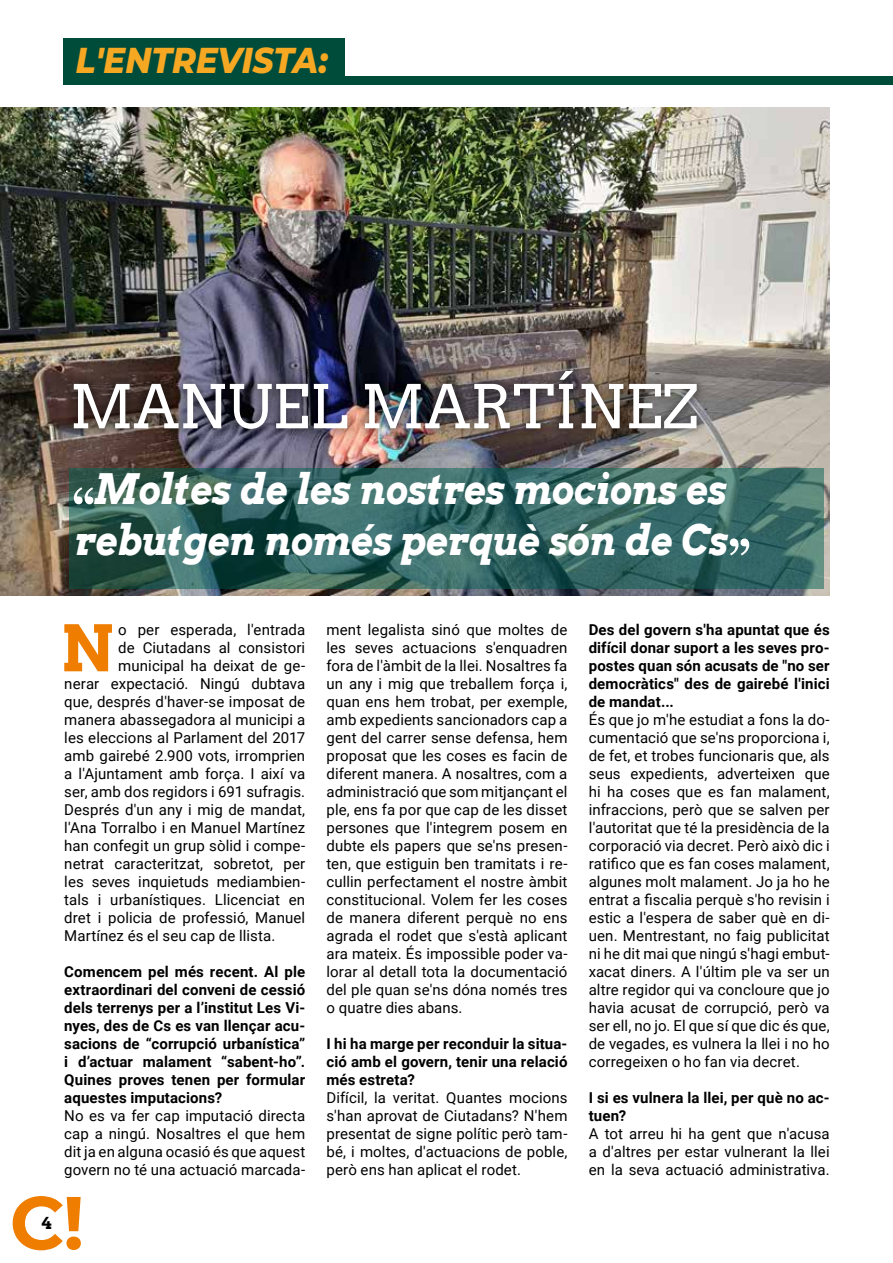
<style>
.page{position:relative;width:893px;height:1263px;background:#fff}
.page>*{position:absolute;margin:0;border:0;box-sizing:border-box;transform-origin:0 0}
.t1{font:700 63.6px "Arvo";color:#ef7d00}
.t2{font:60px "Arvo";color:#fff}
.t3{font:italic 700 42px/50.4px "Arvo";color:#fff;text-align:center;scale:.9 1}
.t4{font:italic 800 36px "Montserrat";color:#f7a823;scale:.9 1}
.t5{font:700 16.5px "Arvo";color:#000}
.t6{font:15px/18px "Roboto";letter-spacing:.005em;color:#000;text-align:justify}
.t7{font:700 15px/18px "Roboto";letter-spacing:.01em;color:#000;text-align:justify}
</style>
<div class="page">
<svg style="left:13px;top:1196px;width:68px;height:54px"></svg>
<img style="left:0;top:107px;width:830px;height:488px">
<div style="left:63px;top:358px;width:645px;height:82px;background:#000;opacity:.8"></div>
<svg style="left:70px;top:468px;width:754px;height:120px;background:#35645f"></svg>
<svg style="left:74px;top:487px;width:19px;height:17px"></svg>
<div style="left:63px;top:77px;width:830px;height:8px;background:#004c3b"></div>
<div style="left:63px;top:38px;width:282px;height:47px;background:#004c3b"></div>
<svg style="left:730px;top:538px;width:19px;height:17px"></svg>
<h3 class="t4" style="left:76px;top:34px;width:281px">L'ENTREVISTA:</h3>
<h2 class="t2" style="left:70px;top:371px;width:630px">MANUEL MARTÍNEZ</h2>
<h3 class="t3" style="left:74px;top:464px;width:727px">Moltes de les nostres mocions es rebutgen només perquè són de Cs</h3>
<h1 class="t1" style="left:61px;top:608px;width:54px">N</h1>
<p class="t6" style="left:118px;top:620px;width:188px">o per esperada, l'entrada</p>
<p class="t6" style="left:118px;top:638px;width:188px">de Ciutadans al consistori</p>
<p class="t6" style="left:118px;top:656px;width:188px">municipal ha deixat de ge-</p>
<p class="t6" style="left:64px;top:674px;width:242px">nerar expectació. Ningú dubtava</p>
<p class="t6" style="left:64px;top:692px;width:242px">que, després d'haver-se imposat de</p>
<p class="t6" style="left:64px;top:710px;width:242px">manera abassegadora al municipi a</p>
<p class="t6" style="left:64px;top:728px;width:242px">les eleccions al Parlament del 2017</p>
<p class="t6" style="left:64px;top:746px;width:242px">amb gairebé 2.900 vots, irromprien</p>
<p class="t6" style="left:64px;top:764px;width:242px">a l'Ajuntament amb força. I així va</p>
<p class="t6" style="left:64px;top:782px;width:242px">ser, amb dos regidors i 691 sufragis.</p>
<p class="t6" style="left:64px;top:800px;width:242px">Després d'un any i mig de mandat,</p>
<p class="t6" style="left:64px;top:818px;width:242px">l'Ana Torralbo i en Manuel Martínez</p>
<p class="t6" style="left:64px;top:836px;width:242px">han confegit un grup sòlid i compe-</p>
<p class="t6" style="left:64px;top:854px;width:242px">netrat caracteritzat, sobretot, per</p>
<p class="t6" style="left:64px;top:872px;width:242px">les seves inquietuds mediambien-</p>
<p class="t6" style="left:64px;top:890px;width:242px">tals i urbanístiques. Llicenciat en</p>
<p class="t6" style="left:64px;top:908px;width:242px">dret i policia de professió, Manuel</p>
<p class="t6" style="left:64px;top:926px;width:213px">Martínez és el seu cap de llista.</p>
<p class="t7" style="left:64px;top:962px;width:242px">Comencem pel més recent. Al ple extraordinari del conveni de cessió dels terrenys per a l’institut Les Vi&shy;nyes, des de Cs es van llençar acu&shy;sacions de “corrupció urbanística” i d’actuar malament “sabent-ho”.<br>Quines proves tenen per formular aquestes imputacions?</p>
<p class="t6" style="left:64px;top:1106px;width:242px">No es va fer cap imputació directa cap a ningú. Nosaltres el que hem dit ja en alguna ocasió és que aquest govern no té una actuació marcada-</p>
<p class="t5" style="left:42px;top:1212px;width:11px">4</p>
<p class="t6" style="left:326px;top:620px;width:242px">ment legalista sinó que moltes de les seves actuacions s'enquadren fora de l'àmbit de la llei. Nosaltres fa un any i mig que treballem força i, quan ens hem trobat, per exemple, amb expedients sancionadors cap a gent del carrer sense defensa, hem proposat que les coses es facin de diferent manera. A nosaltres, com a administració que som mitjançant el ple, ens fa por que cap de les disset persones que l'integrem posem en dubte els papers que se'ns presen&shy;ten, que estiguin ben tramitats i re&shy;cullin perfectament el nostre àmbit constitucional. Volem fer les coses de manera diferent perquè no ens agrada el rodet que s'està aplicant ara mateix. És impossible poder va&shy;lorar al detall tota la documentació del ple quan se'ns dóna només tres o quatre dies abans.</p>
<p class="t7" style="left:326px;top:1034px;width:242px">I hi ha marge per reconduir la situa&shy;ció amb el govern, tenir una relació més estreta?</p>
<p class="t6" style="left:326px;top:1088px;width:242px">Difícil, la veritat. Quantes mocions s'han aprovat de Ciutadans? N'hem presentat de signe polític però tam&shy;bé, i moltes, d'actuacions de poble, però ens han aplicat el rodet.</p>
<p class="t7" style="left:589px;top:620px;width:242px">Des del govern s'ha apuntat que és difícil donar suport a les seves pro&shy;postes quan són acusats de "no ser democràtics" des de gairebé l'inici de mandat...</p>
<p class="t6" style="left:589px;top:710px;width:242px">És que jo m'he estudiat a fons la do&shy;cumentació que se'ns proporciona i, de fet, et trobes funcionaris que, als seus expedients, adverteixen que hi ha coses que es fan malament, infraccions, però que se salven per l'autoritat que té la presidència de la corporació via decret. Però això dic i ratifico que es fan coses malament, algunes molt malament. Jo ja ho he entrat a fiscalia perquè s'ho revisin i estic a l'espera de saber què en di&shy;uen. Mentrestant, no faig publicitat ni he dit mai que ningú s'hagi embut&shy;xacat diners. A l'últim ple va ser un altre regidor qui va concloure que jo havia acusat de corrupció, però va ser ell, no jo. El que sí que dic és que, de vegades, es vulnera la llei i no ho corregeixen o ho fan via decret.</p>
<p class="t7" style="left:589px;top:1088px;width:242px">I si es vulnera la llei, per què no ac&shy;tuen?</p>
<p class="t6" style="left:589px;top:1124px;width:242px">A tot arreu hi ha gent que n'acusa a d'altres per estar vulnerant la llei en la seva actuació administrativa.</p>
</div>
